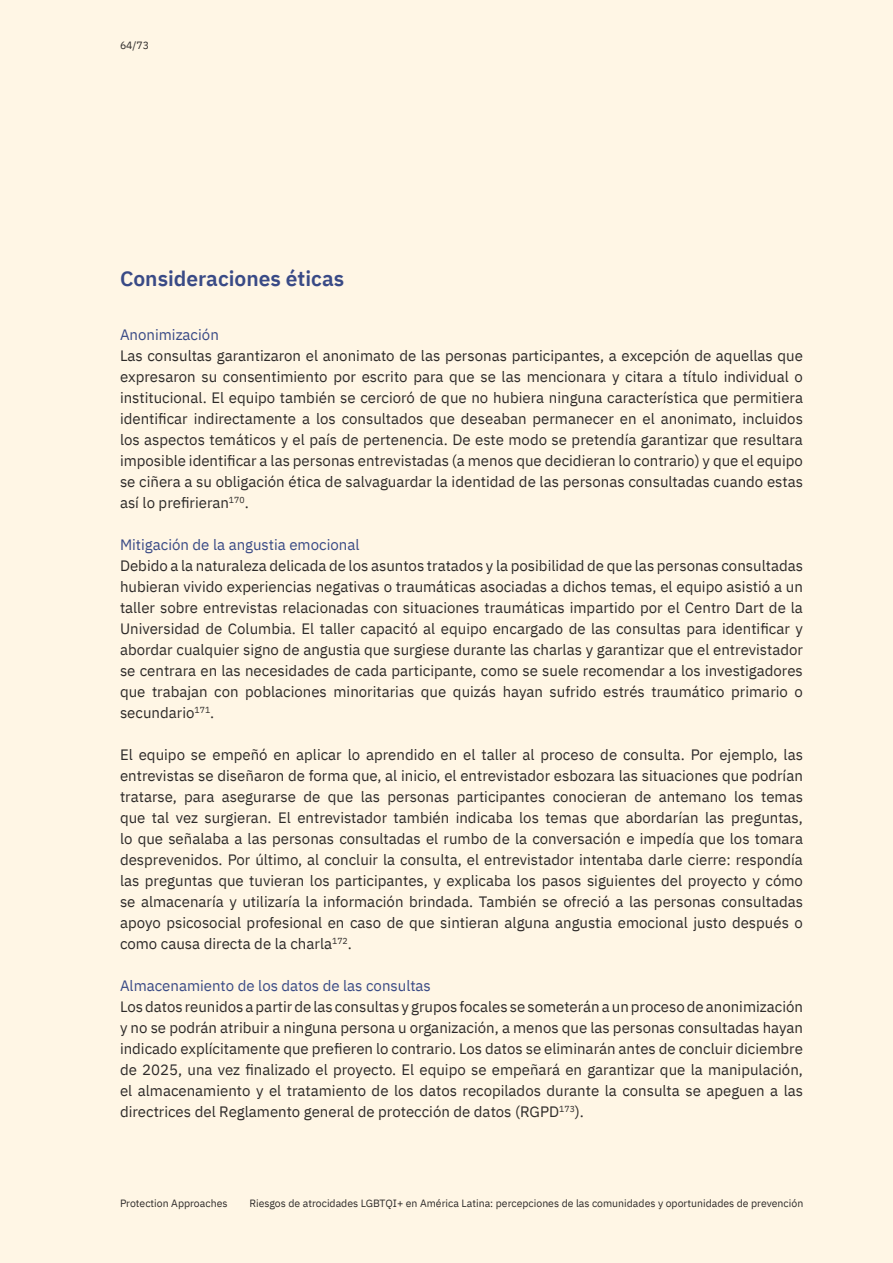
<style>
.page{position:relative;width:893px;height:1263px;background:#fff6e5}
.page>*{position:absolute;margin:0;border:0;box-sizing:border-box;transform-origin:0 0}
.t1{font:600 21px "IBM Plex Sans";color:#394a86}
.t2{font:15px/21px "IBM Plex Sans";color:#2d2a29;text-align:justify}
.t3{font:15px "IBM Plex Sans";color:#394a86}
.t4{font:10.5px "IBM Plex Sans";color:#2d2a29}
</style>
<div class="page">
<hr style="left:892px;top:427px;width:1px;height:736px;background:#b3d8e9">
<p class="t4" style="left:120px;top:37px;width:31px">64/73</p>
<h1 class="t1" style="left:120px;top:262px;width:226px">Consideraciones éticas</h1>
<p class="t3" style="left:120px;top:323px;width:100px">Anonimización</p>
<p class="t2" style="left:120px;top:344px;width:684px">Las consultas garantizaron el anonimato de las personas participantes, a excepción de aquellas que expresaron su consentimiento por escrito para que se las mencionara y citara a título individual o institucional. El equipo también se cercioró de que no hubiera ninguna característica que permitiera identificar indirectamente a los consultados que deseaban permanecer en el anonimato, incluidos los aspectos temáticos y el país de pertenencia. De este modo se pretendía garantizar que resultara imposible identificar a las personas entrevistadas (a menos que decidieran lo contrario) y que el equipo se ciñera a su obligación ética de salvaguardar la identidad de las personas consultadas cuando estas así lo prefirieran<sup>170</sup>.</p>
<p class="t3" style="left:120px;top:533px;width:241px">Mitigación de la angustia emocional</p>
<p class="t2" style="left:120px;top:554px;width:684px">Debido a la naturaleza delicada de los asuntos tratados y la posibilidad de que las personas consultadas hubieran vivido experiencias negativas o traumáticas asociadas a dichos temas, el equipo asistió a un taller sobre entrevistas relacionadas con situaciones traumáticas impartido por el Centro Dart de la Universidad de Columbia. El taller capacitó al equipo encargado de las consultas para identificar y abordar cualquier signo de angustia que surgiese durante las charlas y garantizar que el entrevistador se centrara en las necesidades de cada participante, como se suele recomendar a los investigadores que trabajan con poblaciones minoritarias que quizás hayan sufrido estrés traumático primario o secundario<sup>171</sup>.</p>
<p class="t2" style="left:120px;top:743px;width:684px">El equipo se empeñó en aplicar lo aprendido en el taller al proceso de consulta. Por ejemplo, las entrevistas se diseñaron de forma que, al inicio, el entrevistador esbozara las situaciones que podrían tratarse, para asegurarse de que las personas participantes conocieran de antemano los temas que tal vez surgieran. El entrevistador también indicaba los temas que abordarían las preguntas, lo que señalaba a las personas consultadas el rumbo de la conversación e impedía que los tomara desprevenidos. Por último, al concluir la consulta, el entrevistador intentaba darle cierre: respondía las preguntas que tuvieran los participantes, y explicaba los pasos siguientes del proyecto y cómo se almacenaría y utilizaría la información brindada. También se ofreció a las personas consultadas apoyo psicosocial profesional en caso de que sintieran alguna angustia emocional justo después o como causa directa de la charla<sup>172</sup>.</p>
<p class="t3" style="left:120px;top:974px;width:312px">Almacenamiento de los datos de las consultas</p>
<p class="t2" style="left:120px;top:995px;width:684px">Los datos reunidos a partir de las consultas y grupos focales se someterán a un proceso de anonimización y no se podrán atribuir a ninguna persona u organización, a menos que las personas consultadas hayan indicado explícitamente que prefieren lo contrario. Los datos se eliminarán antes de concluir diciembre de 2025, una vez finalizado el proyecto. El equipo se empeñará en garantizar que la manipulación, el almacenamiento y el tratamiento de los datos recopilados durante la consulta se apeguen a las directrices del Reglamento general de protección de datos (RGPD<sup>173</sup>).</p>
<p class="t4" style="left:120px;top:1195px;width:109px">Protection Approaches</p>
<p class="t4" style="left:249px;top:1195px;width:555px">Riesgos de atrocidades LGBTQI+ en América Latina: percepciones de las comunidades y oportunidades de prevención</p>
</div>
